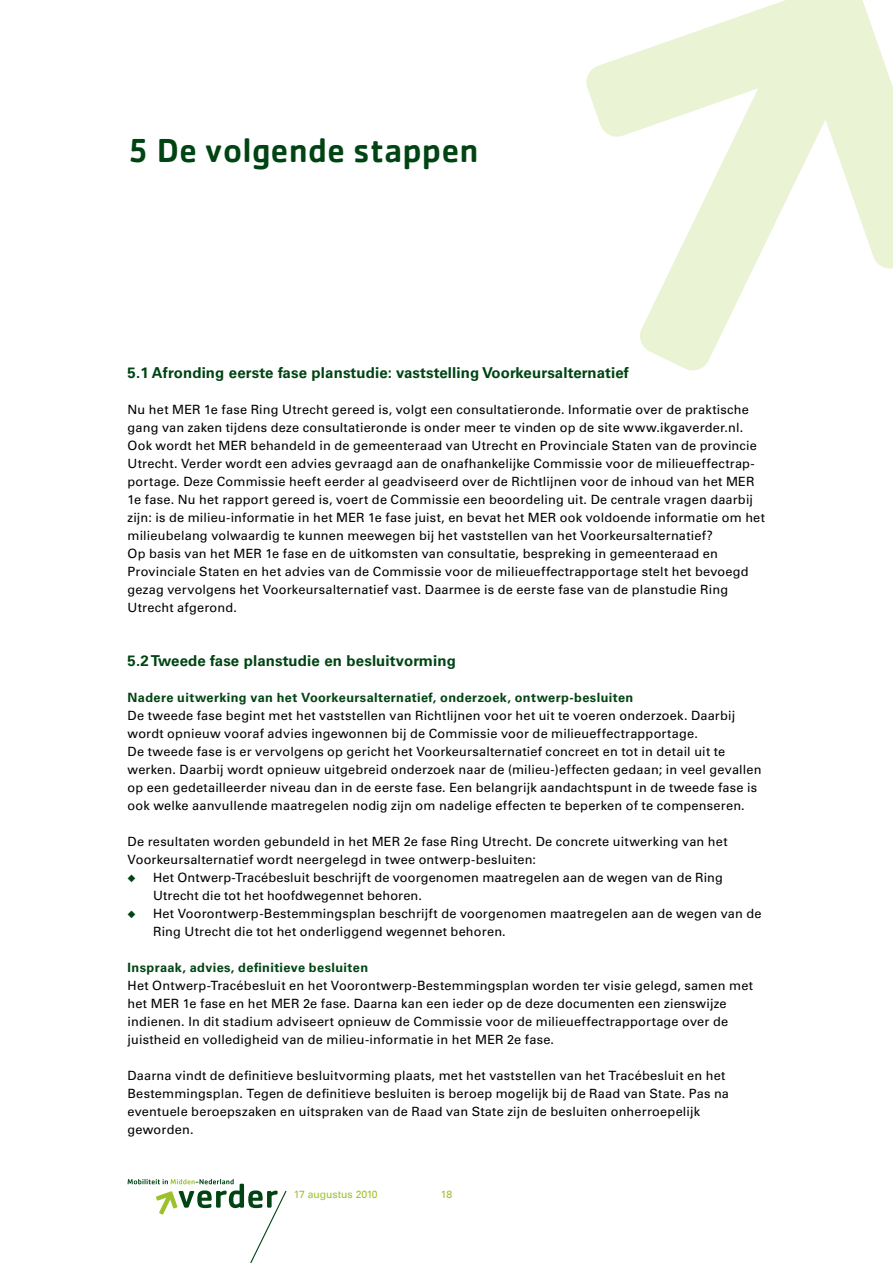
<style>
.page{position:relative;width:893px;height:1263px;background:#fff}
.page>*{position:absolute;margin:0;border:0;box-sizing:border-box;transform-origin:0 0}
.t1{font:500 34.5px "Cachet";color:#004413}
.t2{font:700 15px "Univers LT Std";letter-spacing:.01em;color:#004413}
.t3{font:12.75px/18px "Univers LT Std";letter-spacing:.015em;color:#000}
.t4{font:700 12.75px "Univers LT Std";letter-spacing:.03em;color:#004413}
.t5{font:10.5px "Univers Com 55 Roman";letter-spacing:-.005em;color:#9cc22b}
.s1{color:#004413}
</style>
<div class="page">
<svg style="left:586px;top:0;width:307px;height:371px"></svg>
<svg style="left:128px;top:1179px;width:159px;height:84px"></svg>
<h1 class="t1" style="left:128px;top:129px;width:353px">5 De volgende stappen</h1>
<p class="t2" style="left:128px;top:364px;width:503px">5.1 Afronding eerste fase planstudie: vaststelling Voorkeursalternatief</p>
<p class="t3" style="left:128px;top:401px;width:639px">Nu het MER 1e fase Ring Utrecht gereed is, volgt een consultatieronde. Informatie over de praktische gang van zaken tijdens deze consultatieronde is onder meer te vinden op de site www.ikgaverder.nl.<br>Ook wordt het MER behandeld in de gemeenteraad van Utrecht en Provinciale Staten van de provincie Utrecht. Verder wordt een advies gevraagd aan de onafhankelijke Commissie voor de milieueffectrap&shy;portage. Deze Commissie heeft eerder al geadviseerd over de Richtlijnen voor de inhoud van het MER 1e fase. Nu het rapport gereed is, voert de Commissie een beoordeling uit. De centrale vragen daarbij zijn: is de milieu-informatie in het MER 1e fase juist, en bevat het MER ook voldoende informatie om het milieubelang volwaardig te kunnen meewegen bij het vaststellen van het Voorkeursalternatief?<br>Op basis van het MER 1e fase en de uitkomsten van consultatie, bespreking in gemeenteraad en Provinciale Staten en het advies van de Commissie voor de milieueffectrapportage stelt het bevoegd gezag vervolgens het Voorkeursalternatief vast. Daarmee is de eerste fase van de planstudie Ring Utrecht afgerond.</p>
<p class="t2" style="left:128px;top:652px;width:330px">5.2 Tweede fase planstudie en besluitvorming</p>
<p class="t4" style="left:128px;top:690px;width:507px">Nadere uitwerking van het Voorkeursalternatief, onderzoek, ontwerp-besluiten</p>
<p class="t3" style="left:128px;top:707px;width:635px">De tweede fase begint met het vaststellen van Richtlijnen voor het uit te voeren onderzoek. Daarbij wordt opnieuw vooraf advies ingewonnen bij de Commissie voor de milieueffectrapportage.<br>De tweede fase is er vervolgens op gericht het Voorkeursalternatief concreet en tot in detail uit te werken. Daarbij wordt opnieuw uitgebreid onderzoek naar de (milieu-)effecten gedaan; in veel gevallen op een gedetailleerder niveau dan in de eerste fase. Een belangrijk aandachtspunt in de tweede fase is ook welke aanvullende maatregelen nodig zijn om nadelige effecten te beperken of te compenseren.</p>
<p class="t3" style="left:128px;top:833px;width:601px">De resultaten worden gebundeld in het MER 2e fase Ring Utrecht. De concrete uitwerking van het<br>Voorkeursalternatief wordt neergelegd in twee ontwerp-besluiten:</p>
<p class="t3" style="left:153px;top:869px;width:571px;text-indent:-26px"><span class="s1">◆</span> Het Ontwerp-Tracébesluit beschrijft de voorgenomen maatregelen aan de wegen van de Ring<br>Utrecht die tot het hoofdwegennet behoren.</p>
<p class="t3" style="left:153px;top:905px;width:610px;text-indent:-26px"><span class="s1">◆</span> Het Voorontwerp-Bestemmingsplan beschrijft de voorgenomen maatregelen aan de wegen van de<br>Ring Utrecht die tot het onderliggend wegennet behoren.</p>
<p class="t4" style="left:128px;top:960px;width:242px">Inspraak, advies, definitieve besluiten</p>
<p class="t3" style="left:128px;top:977px;width:627px">Het Ontwerp-Tracébesluit en het Voorontwerp-Bestemmingsplan worden ter visie gelegd, samen met het MER 1e fase en het MER 2e fase. Daarna kan een ieder op de deze documenten een zienswijze indienen. In dit stadium adviseert opnieuw de Commissie voor de milieueffectrapportage over de juistheid en volledigheid van de milieu-informatie in het MER 2e fase.</p>
<p class="t3" style="left:128px;top:1067px;width:603px">Daarna vindt de definitieve besluitvorming plaats, met het vaststellen van het Tracébesluit en het Bestemmingsplan. Tegen de definitieve besluiten is beroep mogelijk bij de Raad van State. Pas na eventuele beroepszaken en uitspraken van de Raad van State zijn de besluiten onherroepelijk geworden.</p>
<p class="t5" style="left:294px;top:1188px;width:85px">17 augustus 2010</p>
<p class="t5" style="left:441px;top:1188px;width:13px">18</p>
</div>
